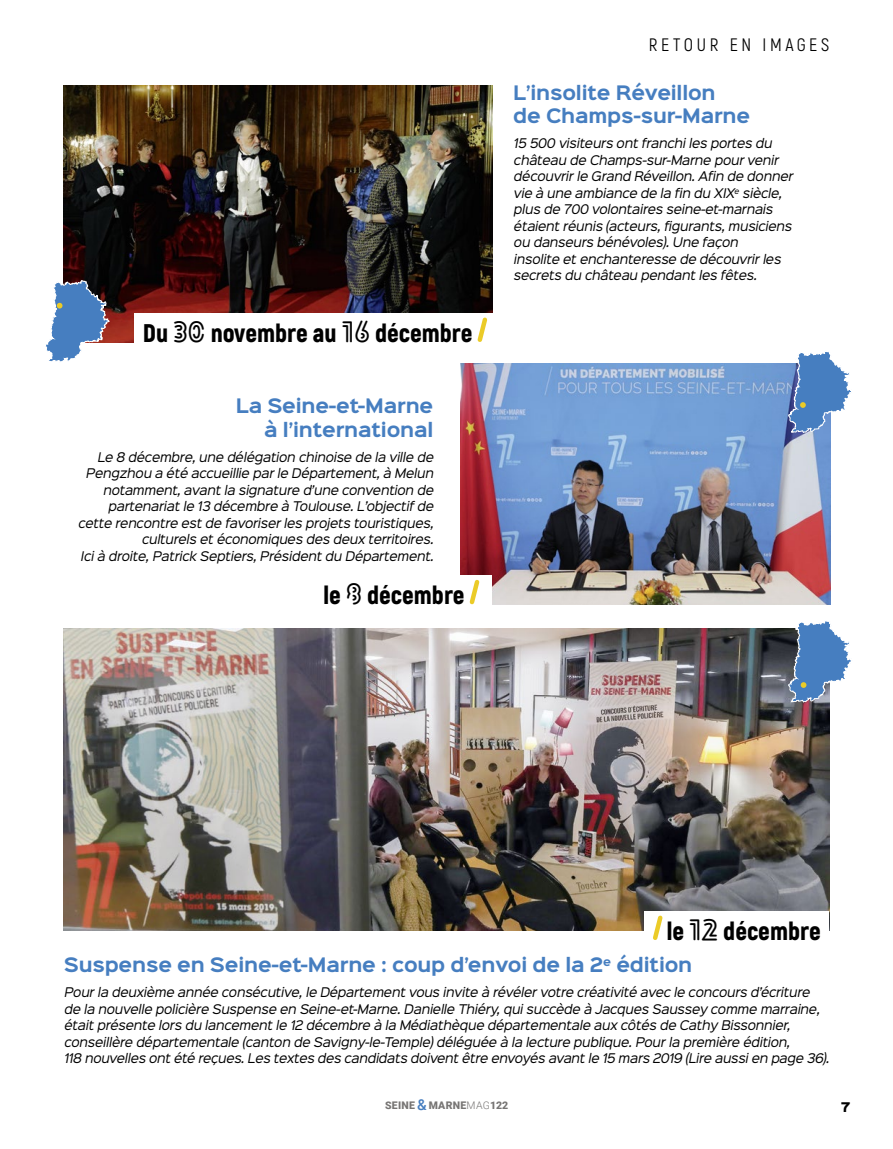
<style>
.page{position:relative;width:893px;height:1149px;background:#fff}
.page>*{position:absolute;margin:0;border:0;box-sizing:border-box;transform-origin:0 0}
._00_TXT_COURANT{font:900 25.5px "Akrobat";color:#000}
._00_TXT_COURANT-2{font:700 18px/23.2px "Sinkin Sans 700";letter-spacing:-.01em;color:#467ec0}
._00_TXT_COURANT-3{font:18px "Akrobat";letter-spacing:.2em;color:#000}
._00_TXT_COURANT-4{font:italic 12px/16.5px "Sinkin Sans 400";color:#000}
._00_TXT_COURANT-5{font:900 12px "Sinkin Sans 800";color:#000}
._00_TXT_COURANT-6{font:900 10.5px "Roboto";letter-spacing:.025em;color:#777574}
.s1{font-family:"Lovelo Line";font-weight:700;font-size:28.5px}
.s2{font-weight:500;font-size:15px;color:#467ec0}
.s3{font-weight:300}
</style>
<div class="page">
<img style="left:64px;top:628px;width:765px;height:302px">
<div style="left:644px;top:911px;width:185px;height:37px;background:#fff"></div>
<svg style="left:653px;top:915px;width:10px;height:25px"></svg>
<img style="left:64px;top:85px;width:428px;height:257px">
<img style="left:460px;top:364px;width:370px;height:240px">
<div style="left:315px;top:575px;width:177px;height:37px;background:#fff"></div>
<svg style="left:469px;top:579px;width:11px;height:26px"></svg>
<div style="left:134px;top:313px;width:370px;height:37px;background:#fff"></div>
<svg style="left:477px;top:317px;width:11px;height:25px"></svg>
<svg style="left:788px;top:621px;width:63px;height:94px"></svg>
<svg style="left:788px;top:352px;width:63px;height:94px"></svg>
<svg style="left:46px;top:278px;width:64px;height:84px"></svg>
<p class="_00_TXT_COURANT" style="left:143px;top:316px;width:331px">Du <span class="s1">30</span> novembre au <span class="s1">16</span> décembre</p>
<p class="_00_TXT_COURANT-2" style="left:236px;top:395px;width:199px;text-align:right">La Seine-et-Marne à l’international</p>
<p class="_00_TXT_COURANT-4" style="left:78px;top:447px;width:360px;text-align:right">Le 8 décembre,une délégation chinoise de la ville de Pengzhou a été accueillie parle Département,à Melun notamment,avantla signature d’une convention de partenariatle 13 décembre à Toulouse.L’objectifde cette rencontre estde favoriserles projets touristiques, culturels etéconomiques des deux territoires.<br>Icià droite,Patrick Septiers,Présidentdu Département.</p>
<p class="_00_TXT_COURANT" style="left:324px;top:578px;width:143px">le <span class="s1">8</span> décembre</p>
<p class="_00_TXT_COURANT-3" style="left:649px;top:34px;width:182px">RETOUR EN IMAGES</p>
<p class="_00_TXT_COURANT-2" style="left:513px;top:82px;width:238px">L’insolite Réveillon<br>de Champs-sur-Marne</p>
<p class="_00_TXT_COURANT-4" style="left:513px;top:134px;width:284px">15 500 visiteurs ontfranchiles portes du château de Champs-sur-Marne pourvenir découvrirle Grand Réveillon.Afin de donner vie à une ambiance de la fin du XIX<sup>e</sup> siècle, plus de 700 volontaires seine-et-marnais étaientréunis (acteurs,figurants,musiciens ou danseurs bénévoles).Une façon<br>insolite etenchanteresse de découvrirles secrets du château pendantles fêtes.</p>
<p class="_00_TXT_COURANT" style="left:667px;top:914px;width:155px">le <span class="s1">12</span> décembre</p>
<p class="_00_TXT_COURANT-2" style="left:64px;top:954px;width:630px">Suspense en Seine-et-Marne : coup d’envoi de la 2<sup>e</sup> édition</p>
<p class="_00_TXT_COURANT-4" style="left:64px;top:982px;width:770px">Pourla deuxième année consécutive,le Départementvous invite à révélervotre créativité avec le concours d’écriture de la nouvelle policière Suspense en Seine-et-Marne.Danielle Thiéry,quisuccède à Jacques Saussey comme marraine, étaitprésente lors du lancementle 12 décembre à la Médiathèque départementale aux côtés de Cathy Bissonnier, conseillère départementale (canton de Savigny-le-Temple)déléguée à la lecture publique.Pourla première édition,<br>118 nouvelles ontété reçues.Les textes des candidats doiventêtre envoyés avantle 15 mars 2019 (Lire aussien page 36).</p>
<p class="_00_TXT_COURANT-6" style="left:385px;top:1097px;width:125px">SEINE <span class="s2">&amp;</span> MARNE<span class="s3">MAG</span>122</p>
<p class="_00_TXT_COURANT-5" style="left:841px;top:1100px;width:11px">7</p>
</div>
